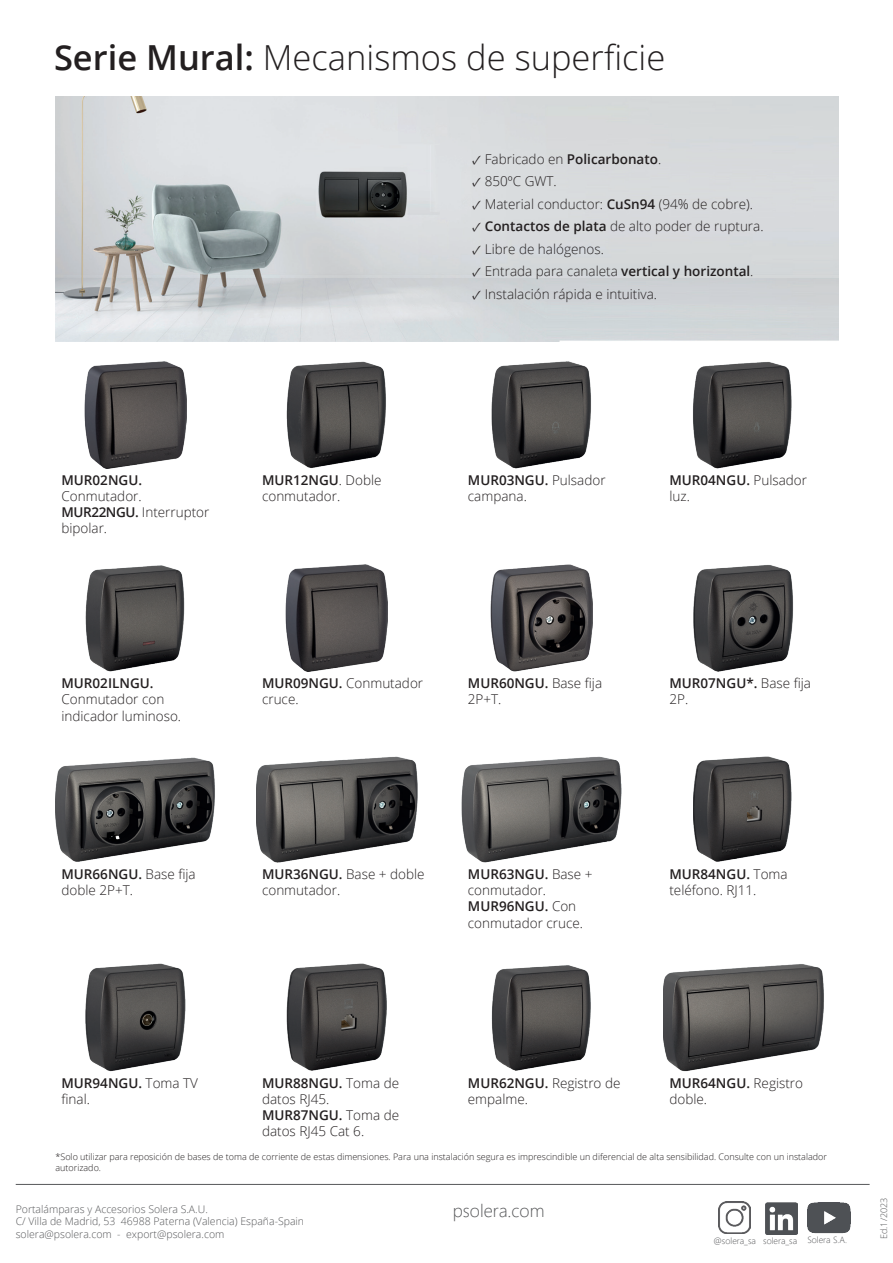
<style>
.page{position:relative;width:893px;height:1263px;background:#fff}
.page>*{position:absolute;margin:0;border:0;box-sizing:border-box;transform-origin:0 0}
.t1{font:300 34.5px "Open Sans";color:#231f20}
.t2{font:300 18px "Segoe UI";color:#57585a}
.t3{font:300 13.5px/16.2px "Open Sans";color:#231f20}
.t4{font:600 13.5px "Open Sans";color:#231f20}
.t5{font:300 10.5px/12.6px "Open Sans";color:#57585a}
.t6{font:300 9px/10.8px "Open Sans";color:#231f20}
.t7{font:300 9px "Segoe UI";color:#57585a}
.t8{font:300 9px "Open Sans";color:#57585a}
.s1{font-weight:600}
.s2{font-family:"Minion Pro";font-weight:400}
.s3{font-weight:300}
</style>
<div class="page">
<hr style="left:16px;top:1184px;width:854px;height:1px;background:#57585a">
<img style="left:718px;top:1202px;width:32px;height:31px">
<img style="left:766px;top:1202px;width:32px;height:32px">
<img style="left:807px;top:1202px;width:43px;height:31px">
<img style="left:55px;top:97px;width:784px;height:245px">
<img style="left:84px;top:362px;width:102px;height:106px">
<img style="left:287px;top:362px;width:99px;height:106px">
<img style="left:492px;top:362px;width:99px;height:106px">
<img style="left:693px;top:362px;width:99px;height:106px">
<img style="left:85px;top:565px;width:100px;height:107px">
<img style="left:285px;top:565px;width:103px;height:107px">
<img style="left:491px;top:565px;width:101px;height:107px">
<img style="left:693px;top:565px;width:100px;height:107px">
<img style="left:55px;top:757px;width:160px;height:105px">
<img style="left:256px;top:756px;width:162px;height:107px">
<img style="left:462px;top:756px;width:159px;height:107px">
<img style="left:693px;top:756px;width:99px;height:106px">
<img style="left:85px;top:963px;width:101px;height:108px">
<img style="left:286px;top:963px;width:101px;height:108px">
<img style="left:491px;top:965px;width:100px;height:106px">
<img style="left:663px;top:964px;width:161px;height:107px">
<h1 class="t1" style="left:54px;top:34px;width:613px"><span class="s1">Serie Mural:</span> Mecanismos de superficie</h1>
<p class="t4" style="left:472px;top:150px;width:191px"><span class="s2">✓</span> <span class="s3">Fabricado en</span> Policarbonato<span class="s3">.</span></p>
<p class="t3" style="left:472px;top:173px;width:86px"><span class="s2">✓</span> 850ºC GWT.</p>
<p class="t3" style="left:472px;top:195px;width:282px"><span class="s2">✓</span> Material conductor: <span class="s1">CuSn94</span> (94% de cobre).</p>
<p class="t3" style="left:472px;top:218px;width:293px"><span class="s2">✓</span> <span class="s1">Contactos de plata</span> de alto poder de ruptura.</p>
<p class="t3" style="left:472px;top:240px;width:133px"><span class="s2">✓</span> Libre de halógenos.</p>
<p class="t3" style="left:472px;top:263px;width:283px"><span class="s2">✓</span> Entrada para canaleta <span class="s1">vertical y horizontal</span>.</p>
<p class="t3" style="left:472px;top:285px;width:186px"><span class="s2">✓</span> Instalación rápida e intuitiva.</p>
<p class="t4" style="left:61px;top:470px;width:82px">MUR02NGU.</p>
<p class="t3" style="left:61px;top:487px;width:149px">Conmutador.<br><span class="s1">MUR22NGU.</span> Interruptor bipolar.</p>
<p class="t3" style="left:262px;top:471px;width:121px"><span class="s1">MUR12NGU</span>. Doble conmutador.</p>
<p class="t3" style="left:468px;top:471px;width:139px"><span class="s1">MUR03NGU.</span> Pulsador campana.</p>
<p class="t3" style="left:669px;top:471px;width:139px"><span class="s1">MUR04NGU.</span> Pulsador luz.</p>
<p class="t4" style="left:61px;top:674px;width:94px">MUR02ILNGU.</p>
<p class="t3" style="left:61px;top:691px;width:121px">Conmutador con indicador luminoso.</p>
<p class="t3" style="left:262px;top:675px;width:163px"><span class="s1">MUR09NGU.</span> Conmutador cruce.</p>
<p class="t3" style="left:468px;top:675px;width:136px"><span class="s1">MUR60NGU.</span> Base fija<br>2P+T.</p>
<p class="t3" style="left:669px;top:675px;width:143px"><span class="s1">MUR07NGU*.</span> Base fija<br>2P.</p>
<p class="t3" style="left:61px;top:865px;width:136px"><span class="s1">MUR66NGU.</span> Base fija doble 2P+T.</p>
<p class="t3" style="left:262px;top:865px;width:164px"><span class="s1">MUR36NGU.</span> Base + doble conmutador.</p>
<p class="t3" style="left:468px;top:865px;width:126px"><span class="s1">MUR63NGU.</span> Base + conmutador.<br><span class="s1">MUR96NGU.</span> Con conmutador cruce.</p>
<p class="t3" style="left:669px;top:865px;width:120px"><span class="s1">MUR84NGU.</span> Toma teléfono. RJ11.</p>
<p class="t3" style="left:61px;top:1074px;width:138px"><span class="s1">MUR94NGU.</span> Toma TV final.</p>
<p class="t3" style="left:262px;top:1074px;width:139px"><span class="s1">MUR88NGU.</span> Toma de datos RJ45.<br><span class="s1">MUR87NGU.</span> Toma de datos RJ45 Cat 6.</p>
<p class="t3" style="left:468px;top:1074px;width:154px"><span class="s1">MUR62NGU.</span> Registro de empalme.</p>
<p class="t3" style="left:669px;top:1074px;width:135px"><span class="s1">MUR64NGU.</span> Registro doble.</p>
<p class="t6" style="left:55px;top:1151px;width:773px">*Solo utilizar para reposición de bases de toma de corriente de estas dimensiones. Para una instalación segura es imprescindible un diferencial de alta sensibilidad. Consulte con un instalador autorizado.</p>
<p class="t5" style="left:16px;top:1202px;width:194px">Portalámparas y Accesorios Solera S.A.U.</p>
<h2 class="t2" style="left:453px;top:1194px;width:93px">psolera.com</h2>
<p class="t5" style="left:16px;top:1215px;width:290px">C/ Villa de Madrid, 53 46988 Paterna (Valencia) España-Spain solera@psolera.com - export@psolera.com</p>
<p class="t7" style="left:713px;top:1232px;width:44px">@solera_sa</p>
<p class="t7" style="left:763px;top:1232px;width:36px">solera_sa</p>
<p class="t7" style="left:807px;top:1231px;width:41px">Solera S.A.</p>
<p class="t8" style="left:878px;top:1239px;width:43px;rotate:-90deg">Ed.1/2023</p>
</div>
